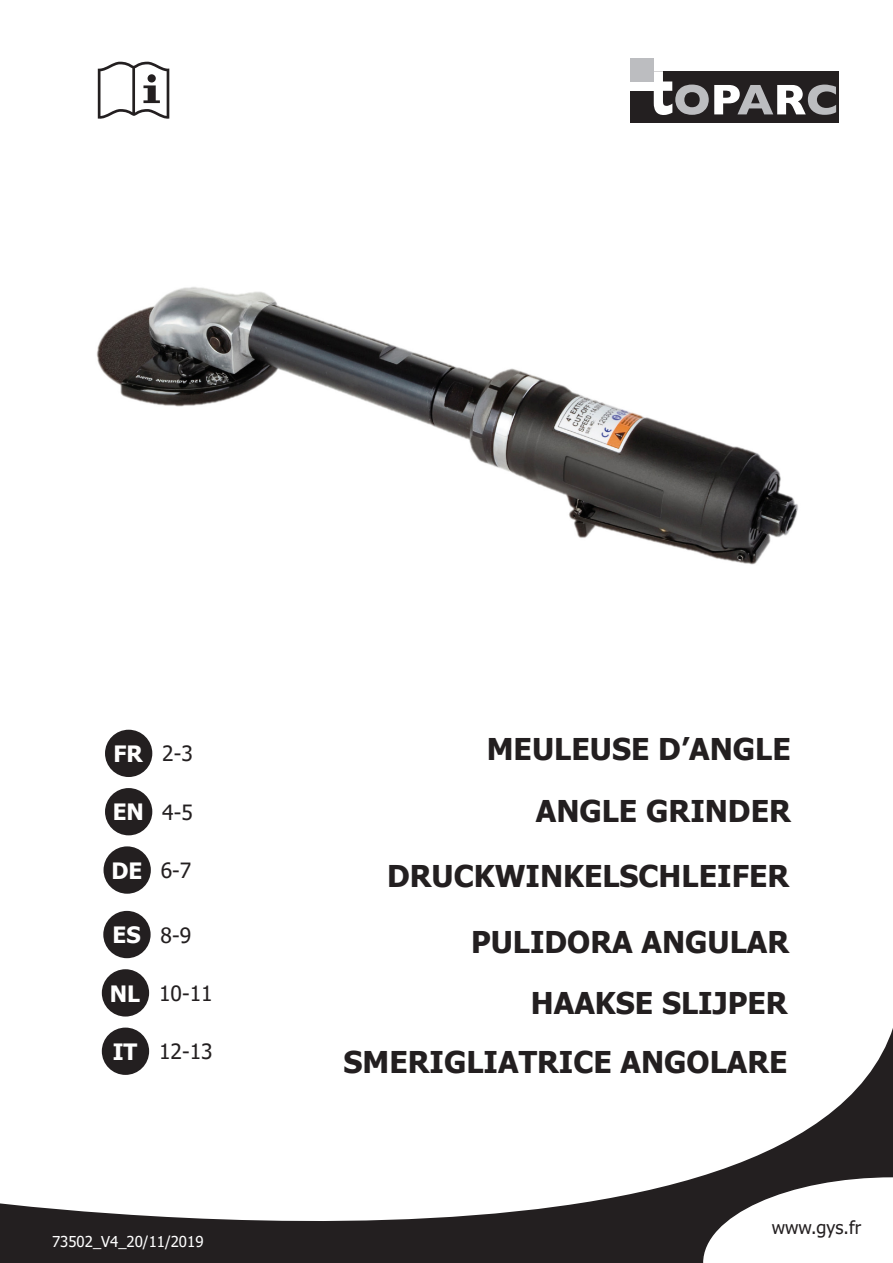
<style>
.page{position:relative;width:893px;height:1263px;background:#fff}
.page>*{position:absolute;margin:0;border:0;box-sizing:border-box;transform-origin:0 0}
.t1{font:700 30px "Tahoma";color:#231f20}
.t2{font:700 22.5px "Tahoma";color:#fff}
.t3{font:21px "Tahoma";color:#231f20}
.t4{font:18px "Tahoma";color:#231f20}
.t5{font:15px "Tahoma";color:#fff}
</style>
<div class="page">
<svg style="left:0;top:983px;width:893px;height:280px"></svg>
<div style="left:105px;top:730px;width:47px;height:47px;background:#231f20;border-radius:50%"></div>
<div style="left:105px;top:788px;width:47px;height:47px;background:#231f20;border-radius:50%"></div>
<div style="left:103px;top:911px;width:48px;height:47px;background:#231f20;border-radius:50%"></div>
<div style="left:104px;top:846px;width:47px;height:48px;background:#231f20;border-radius:50%"></div>
<div style="left:102px;top:969px;width:47px;height:47px;background:#231f20;border-radius:50%"></div>
<div style="left:102px;top:1027px;width:47px;height:48px;background:#231f20;border-radius:50%"></div>
<svg style="left:702px;top:1176px;width:191px;height:87px"></svg>
<img style="left:96px;top:287px;width:702px;height:278px">
<svg style="left:98px;top:62px;width:71px;height:57px"></svg>
<div style="left:148px;top:74px;width:8px;height:9px;background:#231f20;border-radius:50%"></div>
<div style="left:630px;top:71px;width:209px;height:51px;background:#231f20"></div>
<svg style="left:654px;top:71px;width:182px;height:44px"></svg>
<div style="left:630px;top:67px;width:24px;height:24px;background:#fff"></div>
<div style="left:630px;top:58px;width:24px;height:24px;background:#bcbdc0"></div>
<p class="t2" style="left:114px;top:738px;width:31px">FR</p>
<p class="t3" style="left:162px;top:740px;width:32px">2-3</p>
<p class="t2" style="left:113px;top:796px;width:33px">EN</p>
<p class="t3" style="left:162px;top:798px;width:32px">4-5</p>
<p class="t2" style="left:111px;top:855px;width:32px">DE</p>
<p class="t3" style="left:161px;top:856px;width:32px">6-7</p>
<p class="t2" style="left:113px;top:919px;width:30px">ES</p>
<p class="t3" style="left:161px;top:921px;width:32px">8-9</p>
<p class="t2" style="left:110px;top:977px;width:32px">NL</p>
<p class="t3" style="left:159px;top:979px;width:55px">10-11</p>
<p class="t2" style="left:113px;top:1036px;width:26px">IT</p>
<p class="t3" style="left:159px;top:1037px;width:55px">12-13</p>
<p class="t5" style="left:52px;top:1232px;width:153px">73502_V4_20/11/2019</p>
<p class="t1" style="left:487px;top:728px;width:306px">MEULEUSE D’ANGLE</p>
<p class="t1" style="left:536px;top:790px;width:257px">ANGLE GRINDER</p>
<p class="t1" style="left:387px;top:855px;width:404px">DRUCKWINKELSCHLEIFER</p>
<p class="t1" style="left:471px;top:921px;width:320px">PULIDORA ANGULAR</p>
<p class="t1" style="left:531px;top:982px;width:258px">HAAKSE SLIJPER</p>
<p class="t1" style="left:344px;top:1041px;width:445px">SMERIGLIATRICE ANGOLARE</p>
<p class="t4" style="left:772px;top:1215px;width:91px">www.gys.fr</p>
</div>
